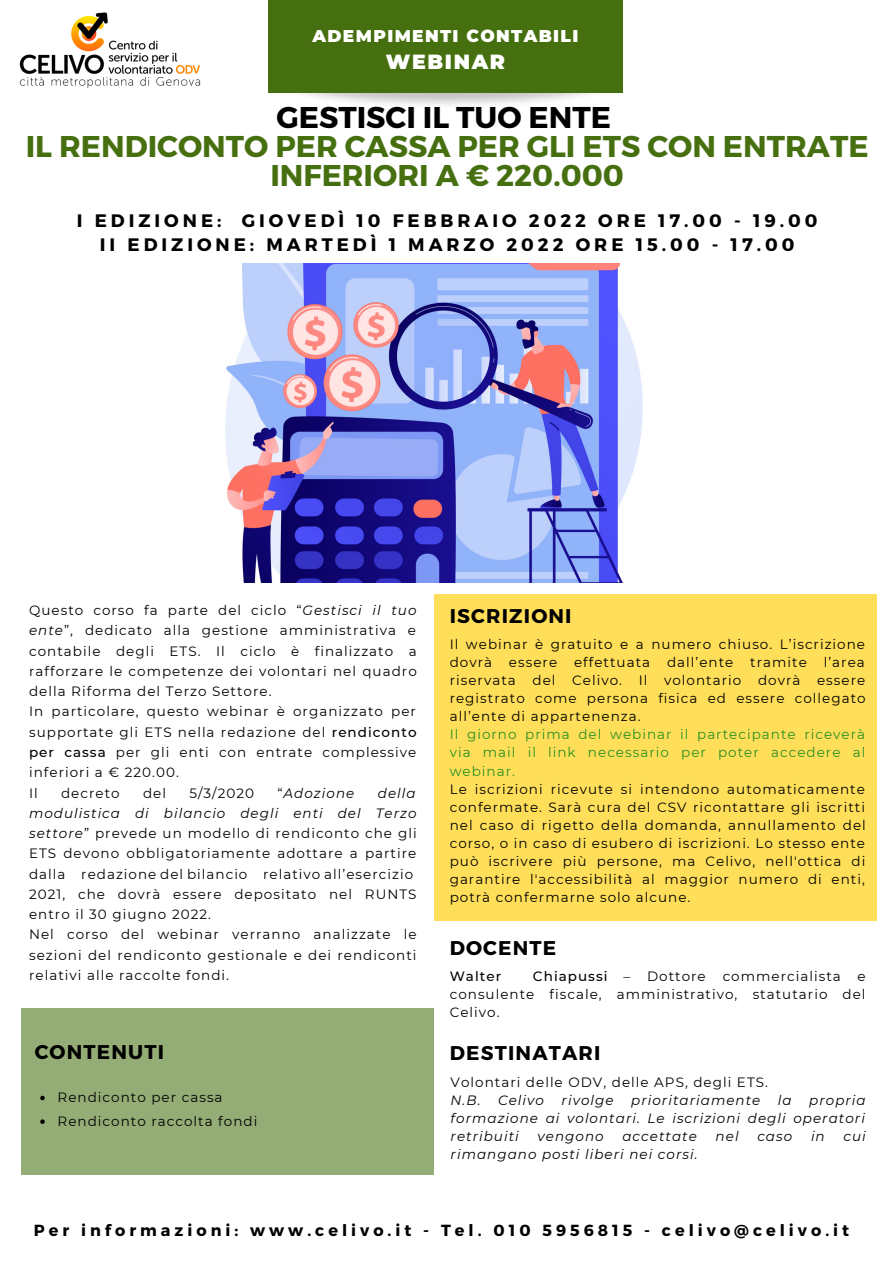
<style>
.page{position:relative;width:894px;height:1264px;background:#fff}
.page>*{position:absolute;margin:0;border:0;box-sizing:border-box;transform-origin:0 0}
.t1{font:700 30px/29.2px "Montserrat";color:#467010;text-align:center}
.t2{font:700 30px "Montserrat";color:#000}
.t3{font:900 20.4px "Montserrat";letter-spacing:.08em;color:#fff}
.t4{font:700 19.8px "Montserrat";letter-spacing:.06em;color:#000}
.t5{font:700 18px "Montserrat";letter-spacing:.22em;color:#000}
.t6{font:900 16.95px "Montserrat";letter-spacing:.08em;color:#fff}
.t7{font:700 16.05px "Montserrat";letter-spacing:.25em;color:#000}
.t8{font:13.5px/20.2px "Montserrat";letter-spacing:.075em;color:#000;text-align:justify}
.t9{font:italic 13.5px/18px "Montserrat";letter-spacing:.075em;color:#000;text-align:justify}
.t10{font:13.5px/18px "Montserrat";letter-spacing:.075em;color:#2a9121;text-align:justify}
.t11{font:500 13.5px "Montserrat";letter-spacing:.075em;color:#000}
.s1{font-style:italic}
.s2{font-weight:500}
.s3{font-style:normal}
</style>
<div class="page">
<div style="left:21px;top:1008px;width:412px;height:166px;background:#94ac75"></div>
<svg style="left:40px;top:1095px;width:5px;height:5px"></svg>
<svg style="left:40px;top:1119px;width:5px;height:4px"></svg>
<div style="left:433px;top:594px;width:443px;height:326px;background:#ffde59"></div>
<img style="left:19px;top:12px;width:182px;height:76px">
<img style="left:225px;top:263px;width:418px;height:320px">
<img style="left:301px;top:59px;width:322px;height:46px">
<div style="left:268px;top:0;width:354px;height:93px;background:#467010"></div>
<p class="t6" style="left:312px;top:25px;width:267px">ADEMPIMENTI CONTABILI</p>
<p class="t3" style="left:386px;top:49px;width:121px">WEBINAR</p>
<p class="t2" style="left:276px;top:97px;width:336px">GESTISCI IL TUO ENTE</p>
<p class="t1" style="left:26px;top:130px;width:844px">IL RENDICONTO PER CASSA PER GLI ETS CON ENTRATE<br>INFERIORI A € 220.000</p>
<p class="t5" style="left:77px;top:209px;width:742px">I EDIZIONE: GIOVEDÌ 10 FEBBRAIO 2022 ORE 17.00 - 19.00</p>
<p class="t5" style="left:100px;top:233px;width:696px">II EDIZIONE: MARTEDÌ 1 MARZO 2022 ORE 15.00 - 17.00</p>
<p class="t8" style="left:29px;top:600px;width:389px">Questo corso fa parte del ciclo “<span class="s1">Gestisci il tuo ente</span>”, dedicato alla gestione amministrativa e contabile degli ETS. Il ciclo è finalizzato a rafforzare le competenze dei volontari nel quadro della Riforma del Terzo Settore.</p>
<p class="t8" style="left:29px;top:701px;width:389px">In particolare, questo webinar è organizzato per supportate gli ETS nella redazione del <span class="s2">rendiconto per cassa</span> per gli enti con entrate complessive inferiori a € 220.00.</p>
<p class="t8" style="left:29px;top:782px;width:10px">Il</p>
<p class="t8" style="left:61px;top:782px;width:60px">decreto</p>
<p class="t8" style="left:143px;top:782px;width:24px">del</p>
<p class="t8" style="left:189px;top:782px;width:66px">5/3/2020</p>
<p class="t9" style="left:277px;top:783px;width:78px"><span class="s3">“</span>Adozione</p>
<p class="t8" style="left:29px;top:782px;width:389px;text-align:left;text-indent:349px"><span class="s1">della modulistica di bilancio degli enti del Terzo settore</span>” prevede un modello di rendiconto che gli ETS devono obbligatoriamente adottare a partire dalla redazione del bilancio relativo all’esercizio 2021, che dovrà essere depositato nel RUNTS entro il 30 giugno 2022.</p>
<p class="t8" style="left:29px;top:924px;width:389px">Nel corso del webinar verranno analizzate le sezioni del rendiconto gestionale e dei rendiconti relativi alle raccolte fondi.</p>
<p class="t4" style="left:35px;top:1038px;width:131px">CONTENUTI</p>
<p class="t8" style="left:58px;top:1087px;width:166px">Rendiconto per cassa</p>
<p class="t8" style="left:58px;top:1111px;width:201px">Rendiconto raccolta fondi</p>
<p class="t4" style="left:449px;top:603px;width:123px">ISCRIZIONI</p>
<p class="t8" style="left:449px;top:635px;width:417px;line-height:18px">Il webinar è gratuito e a numero chiuso. L’iscrizione dovrà essere effettuata dall’ente tramite l’area riservata del Celivo. Il volontario dovrà essere registrato come persona fisica ed essere collegato all’ente di appartenenza.</p>
<p class="t10" style="left:449px;top:725px;width:417px">Il giorno prima del webinar il partecipante riceverà via mail il link necessario per poter accedere al webinar.</p>
<p class="t8" style="left:449px;top:779px;width:417px;line-height:18px">Le iscrizioni ricevute si intendono automaticamente confermate. Sarà cura del CSV ricontattare gli iscritti nel caso di rigetto della domanda, annullamento del corso, o in caso di esubero di iscrizioni. Lo stesso ente può iscrivere più persone, ma Celivo, nell'ottica di garantire l'accessibilità al maggior numero di enti, potrà confermarne solo alcune.</p>
<p class="t4" style="left:449px;top:935px;width:108px">DOCENTE</p>
<p class="t11" style="left:449px;top:967px;width:53px">Walter</p>
<p class="t8" style="left:449px;top:966px;width:417px;line-height:18px;text-indent:83px"><span class="s2">Chiapussi</span> – Dottore commercialista e consulente fiscale, amministrativo, statutario del Celivo.</p>
<p class="t4" style="left:449px;top:1039px;width:152px">DESTINATARI</p>
<p class="t8" style="left:450px;top:1071px;width:319px">Volontari delle ODV, delle APS, degli ETS.</p>
<p class="t9" style="left:450px;top:1090px;width:31px">N.B.</p>
<p class="t9" style="left:498px;top:1090px;width:48px">Celivo</p>
<p class="t9" style="left:561px;top:1090px;width:53px">rivolge</p>
<p class="t9" style="left:631px;top:1090px;width:131px">prioritariamente</p>
<p class="t9" style="left:777px;top:1090px;width:15px">la</p>
<p class="t9" style="left:450px;top:1090px;width:416px;text-indent:358px">propria formazione ai volontari. Le iscrizioni degli operatori retribuiti</p>
<p class="t9" style="left:537px;top:1126px;width:68px">vengono</p>
<p class="t9" style="left:622px;top:1126px;width:76px">accettate</p>
<p class="t9" style="left:715px;top:1126px;width:24px">nel</p>
<p class="t9" style="left:757px;top:1126px;width:36px">caso</p>
<p class="t9" style="left:810px;top:1126px;width:15px">in</p>
<p class="t9" style="left:843px;top:1126px;width:24px">cui</p>
<p class="t9" style="left:450px;top:1144px;width:248px">rimangano posti liberi nei corsi.</p>
<p class="t7" style="left:34px;top:1219px;width:816px">Per informazioni: www.celivo.it - Tel. 010 5956815 - celivo@celivo.it</p>
</div>
